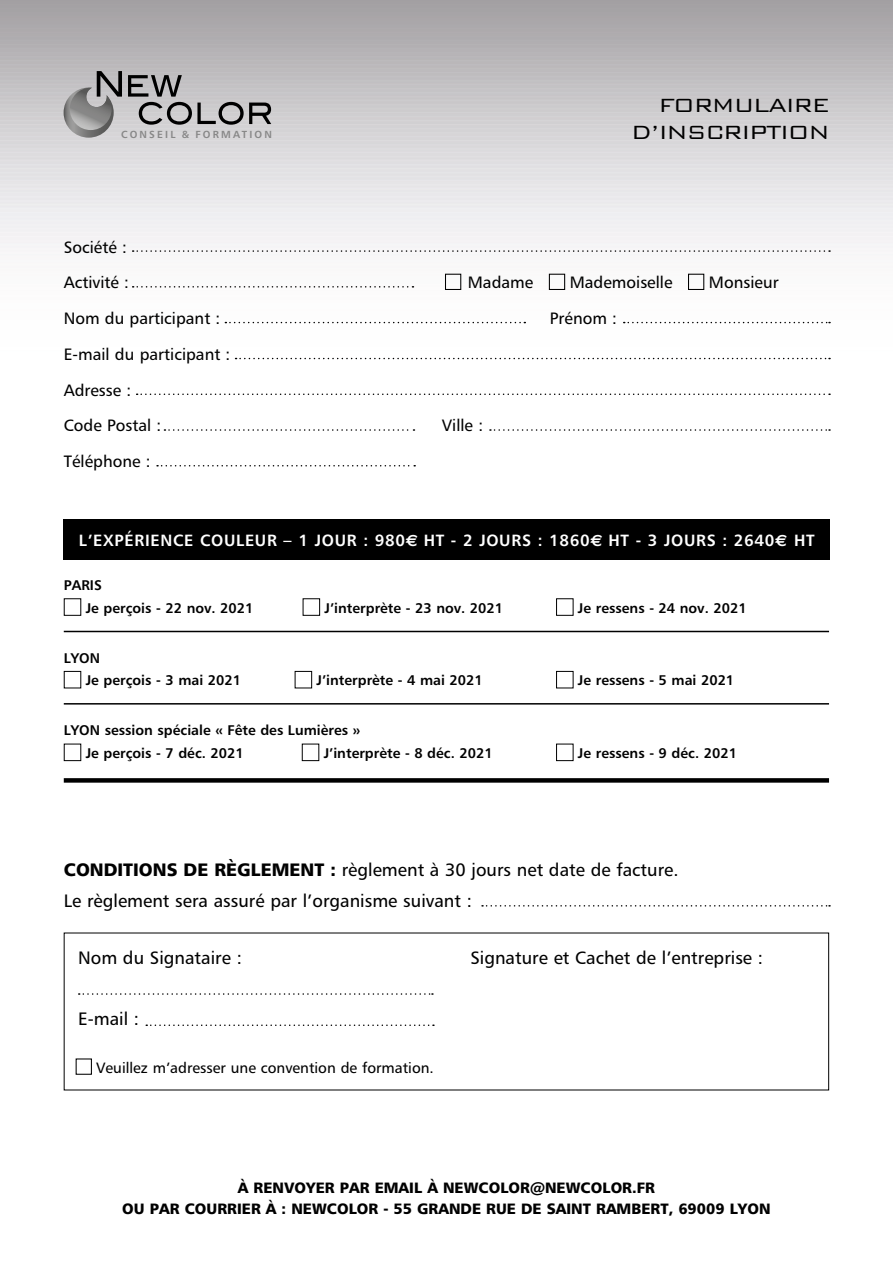
<style>
.page{position:relative;width:893px;height:1263px;background:#fff}
.page>*{position:absolute;margin:0;border:0;box-sizing:border-box;transform-origin:0 0}
.t1{font:300 25.5px/27px "Bank Gothic BT";letter-spacing:-.05em;color:#000;text-align:right}
.t2{font:18px/31.2px "Humanist 777 BT Roman B";color:#000}
.t3{font:16.5px/35.7px "Humanist 777 BT Roman B";color:#000}
.t4{font:16.35px "Humanist 777 BT Bold B";letter-spacing:.04em;color:#fff}
.t5{font:15px/20.7px "Humanist 777 BT Black B";color:#000;text-align:center}
.t6{font:15px "Humanist 777 BT Roman B";color:#000}
.t7{font:14.1px/22.6px "Humanist 777 BT Bold B";color:#000}
.t8{font:10.2px "Humanist 777 BT Bold B";letter-spacing:.21em;color:#878787}
.s1{font-family:"Euro Sans Std";font-weight:700}
.s2{font-family:"Humanist 777 BT Black B"}
</style>
<div class="page">
<img style="left:0;top:0;width:893px;height:1091px">
<div style="left:64px;top:520px;width:766px;height:40px;background:#000"></div>
<svg style="left:133px;top:250px;width:697px;height:2px"></svg>
<svg style="left:133px;top:286px;width:280px;height:2px"></svg>
<svg style="left:225px;top:322px;width:300px;height:1px"></svg>
<svg style="left:236px;top:358px;width:594px;height:1px"></svg>
<svg style="left:137px;top:393px;width:693px;height:2px"></svg>
<svg style="left:164px;top:429px;width:250px;height:2px"></svg>
<svg style="left:157px;top:465px;width:258px;height:1px"></svg>
<svg style="left:490px;top:429px;width:340px;height:2px"></svg>
<svg style="left:624px;top:322px;width:206px;height:1px"></svg>
<div style="left:445px;top:274px;width:16px;height:16px;border:1px solid #000"></div>
<div style="left:549px;top:274px;width:16px;height:16px;border:1px solid #000"></div>
<div style="left:688px;top:274px;width:16px;height:16px;border:1px solid #000"></div>
<svg style="left:79px;top:993px;width:354px;height:2px"></svg>
<svg style="left:146px;top:1024px;width:288px;height:2px"></svg>
<svg style="left:482px;top:905px;width:348px;height:1px"></svg>
<div style="left:76px;top:1058px;width:16px;height:17px;border:1px solid #000"></div>
<svg style="left:64px;top:71px;width:58px;height:67px;background:#9c9b9c"></svg>
<svg style="left:128px;top:75px;width:143px;height:50px;background:#a09fa1"></svg>
<div style="left:64px;top:598px;width:17px;height:18px;border:1px solid #000"></div>
<div style="left:303px;top:598px;width:17px;height:18px;border:1px solid #000"></div>
<div style="left:556px;top:598px;width:18px;height:18px;border:1px solid #000"></div>
<div style="left:64px;top:671px;width:17px;height:17px;border:1px solid #000"></div>
<div style="left:295px;top:671px;width:17px;height:17px;border:1px solid #000"></div>
<div style="left:556px;top:671px;width:18px;height:17px;border:1px solid #000"></div>
<div style="left:64px;top:744px;width:17px;height:17px;border:1px solid #000"></div>
<div style="left:302px;top:744px;width:17px;height:17px;border:1px solid #000"></div>
<div style="left:556px;top:744px;width:18px;height:17px;border:1px solid #000"></div>
<hr style="left:64px;top:631px;width:765px;height:1px;background:#000">
<hr style="left:64px;top:703px;width:765px;height:1px;background:#000">
<div style="left:64px;top:778px;width:765px;height:5px;background:#000"></div>
<p class="t8" style="left:121px;top:128px;width:152px">CONSEIL &amp; FORMATION</p>
<p class="t3" style="left:64px;top:229px;width:67px">Société :<br>Activité :</p>
<h1 class="t1" style="left:631px;top:91px;width:200px">FORMULAIRE<br>D’INSCRIPTION</h1>
<p class="t3" style="left:468px;top:264px;width:67px">Madame</p>
<p class="t3" style="left:570px;top:264px;width:104px">Mademoiselle</p>
<p class="t3" style="left:709px;top:264px;width:71px">Monsieur</p>
<p class="t3" style="left:64px;top:300px;width:158px">Nom du participant :</p>
<p class="t3" style="left:550px;top:300px;width:69px">Prénom :</p>
<p class="t3" style="left:64px;top:336px;width:168px">E-mail du participant :<br>Adresse :<br>Code Postal :</p>
<p class="t3" style="left:442px;top:408px;width:43px">Ville :</p>
<p class="t3" style="left:64px;top:443px;width:88px">Téléphone :</p>
<p class="t4" style="left:79px;top:530px;width:737px">L’EXPÉRIENCE COULEUR – 1 JOUR : 980<span class="s1">€</span> HT - 2 JOURS : 1860<span class="s1">€</span> HT - 3 JOURS : 2640<span class="s1">€</span> HT</p>
<p class="t7" style="left:86px;top:573px;width:169px;text-indent:-22px">PARIS<br>Je perçois - 22 nov. 2021</p>
<p class="t7" style="left:324px;top:596px;width:180px">J’interprète - 23 nov. 2021</p>
<p class="t7" style="left:578px;top:596px;width:170px">Je ressens - 24 nov. 2021</p>
<p class="t7" style="left:86px;top:646px;width:157px;text-indent:-22px">LYON<br>Je perçois - 3 mai 2021</p>
<p class="t7" style="left:317px;top:669px;width:168px">J’interprète - 4 mai 2021</p>
<p class="t7" style="left:578px;top:669px;width:158px">Je ressens - 5 mai 2021</p>
<p class="t7" style="left:86px;top:719px;width:276px;text-indent:-22px">LYON session spéciale « Fête des Lumières »<br>Je perçois - 7 déc. 2021</p>
<p class="t7" style="left:324px;top:741px;width:171px">J’interprète - 8 déc. 2021</p>
<p class="t7" style="left:578px;top:741px;width:161px">Je ressens - 9 déc. 2021</p>
<p class="t2" style="left:64px;top:854px;width:616px"><span class="s2">CONDITIONS DE RÈGLEMENT :</span> règlement à 30 jours net date de facture.<br>Le règlement sera assuré par l’organisme suivant :</p>
<p class="t2" style="left:78px;top:942px;width:165px">Nom du Signataire :</p>
<p class="t2" style="left:470px;top:942px;width:294px">Signature et Cachet de l’entreprise :</p>
<p class="t2" style="left:78px;top:1003px;width:62px">E-mail :</p>
<p class="t6" style="left:96px;top:1058px;width:339px">Veuillez m’adresser une convention de formation.</p>
<p class="t5" style="left:122px;top:1177px;width:650px">À RENVOYER PAR EMAIL À NEWCOLOR@NEWCOLOR.FR<br>OU PAR COURRIER À : NEWCOLOR - 55 GRANDE RUE DE SAINT RAMBERT, 69009 LYON</p>
</div>
